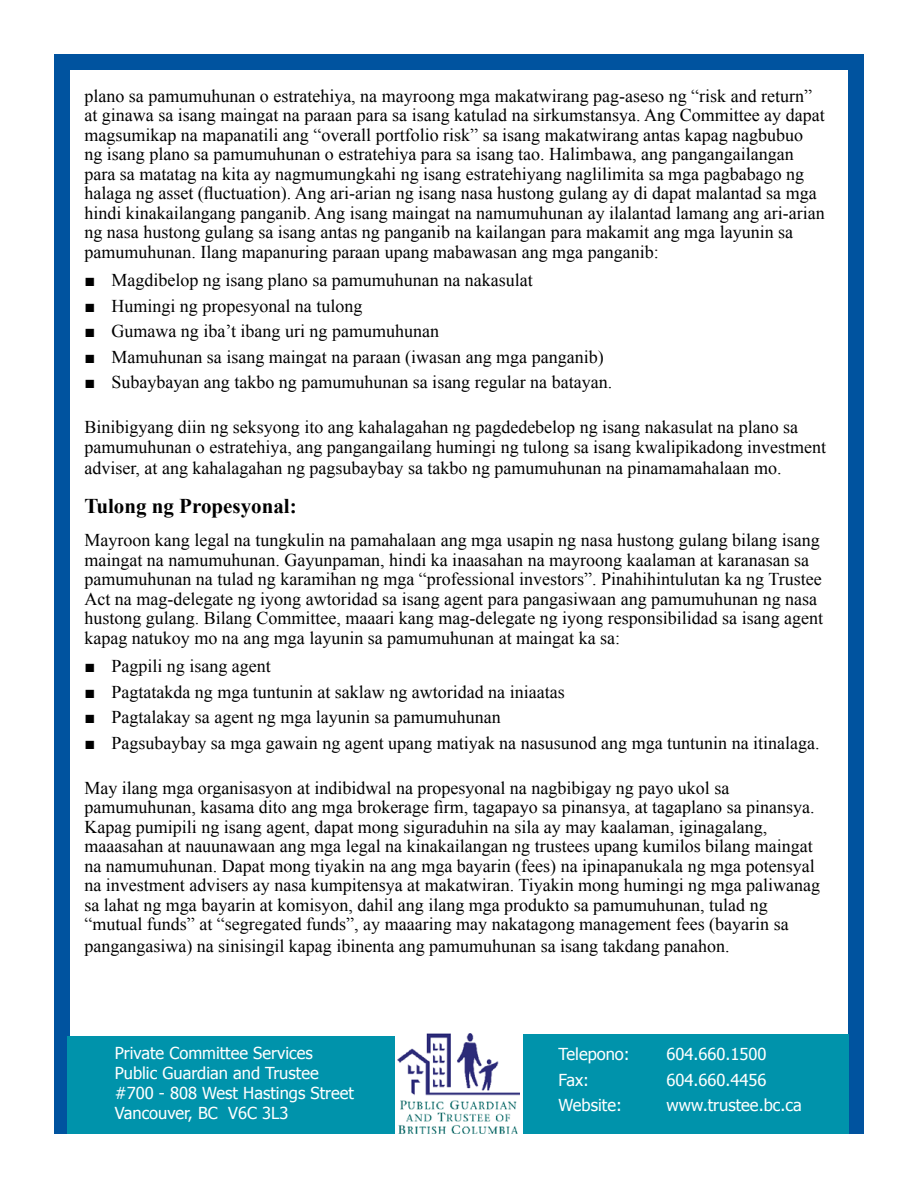
<style>
.page{position:relative;width:918px;height:1188px;background:#fff}
.page>*{position:absolute;margin:0;border:0;box-sizing:border-box;transform-origin:0 0}
.t1{font:700 21px "Times New Roman";color:#000}
.t2{font:18px/19.5px "Times New Roman";color:#000}
.t3{font:16.5px/19.8px "Tahoma";color:#fff}
</style>
<div class="page">
<div style="left:849px;top:54px;width:15px;height:1080px;background:#00539f"></div>
<div style="left:54px;top:54px;width:15px;height:1080px;background:#00539f"></div>
<div style="left:68px;top:1036px;width:327px;height:98px;background:#0093ab"></div>
<div style="left:523px;top:1034px;width:326px;height:100px;background:#0093ab"></div>
<img style="left:397px;top:1034px;width:123px;height:100px">
<div style="left:54px;top:54px;width:810px;height:15px;background:#00539f"></div>
<p class="t2" style="left:84px;top:86px;width:742px">plano sa pamumuhunan o estratehiya, na mayroong mga makatwirang pag-aseso ng “risk and return” at ginawa sa isang maingat na paraan para sa isang katulad na sirkumstansya. Ang Committee ay dapat magsumikap na mapanatili ang “overall portfolio risk” sa isang makatwirang antas kapag nagbubuo ng isang plano sa pamumuhunan o estratehiya para sa isang tao. Halimbawa, ang pangangailangan para sa matatag na kita ay nagmumungkahi ng isang estratehiyang naglilimita sa mga pagbabago ng halaga ng asset (fluctuation). Ang ari-arian ng isang nasa hustong gulang ay di dapat malantad sa mga hindi kinakailangang panganib. Ang isang maingat na namumuhunan ay ilalantad lamang ang ari-arian ng nasa hustong gulang sa isang antas ng panganib na kailangan para makamit ang mga layunin sa pamumuhunan. Ilang mapanuring paraan upang mabawasan ang mga panganib:</p>
<p class="t2" style="left:84px;top:270px;width:450px">■ Magdibelop ng isang plano sa pamumuhunan na nakasulat</p>
<p class="t2" style="left:84px;top:296px;width:279px">■ Humingi ng propesyonal na tulong</p>
<p class="t2" style="left:84px;top:321px;width:356px">■ Gumawa ng iba’t ibang uri ng pamumuhunan</p>
<p class="t2" style="left:84px;top:347px;width:521px">■ Mamuhunan sa isang maingat na paraan (iwasan ang mga panganib)</p>
<p class="t2" style="left:84px;top:372px;width:529px">■ Subaybayan ang takbo ng pamumuhunan sa isang regular na batayan.</p>
<p class="t2" style="left:84px;top:417px;width:743px">Binibigyang diin ng seksyong ito ang kahalagahan ng pagdedebelop ng isang nakasulat na plano sa pamumuhunan o estratehiya, ang pangangailang humingi ng tulong sa isang kwalipikadong investment</p>
<p class="t2" style="left:84px;top:458px;width:699px">adviser, at ang kahalagahan ng pagsubaybay sa takbo ng pamumuhunan na pinamamahalaan mo.</p>
<p class="t1" style="left:84px;top:492px;width:214px">Tulong ng Propesyonal:</p>
<p class="t2" style="left:84px;top:530px;width:740px">Mayroon kang legal na tungkulin na pamahalaan ang mga usapin ng nasa hustong gulang bilang isang maingat na namumuhunan. Gayunpaman, hindi ka inaasahan na mayroong kaalaman at karanasan sa pamumuhunan na tulad ng karamihan ng mga “professional investors”. Pinahihintulutan ka ng Trustee Act na mag-delegate ng iyong awtoridad sa isang agent para pangasiwaan ang pamumuhunan ng nasa hustong gulang. Bilang Committee, maaari kang mag-delegate ng iyong responsibilidad sa isang agent kapag natukoy mo na ang mga layunin sa pamumuhunan at maingat ka sa:</p>
<p class="t2" style="left:84px;top:656px;width:188px">■ Pagpili ng isang agent</p>
<p class="t2" style="left:84px;top:682px;width:482px">■ Pagtatakda ng mga tuntunin at saklaw ng awtoridad na iniaatas</p>
<p class="t2" style="left:84px;top:707px;width:418px">■ Pagtalakay sa agent ng mga layunin sa pamumuhunan</p>
<p class="t2" style="left:84px;top:733px;width:737px">■ Pagsubaybay sa mga gawain ng agent upang matiyak na nasusunod ang mga tuntunin na itinalaga.</p>
<p class="t2" style="left:84px;top:778px;width:737px">May ilang mga organisasyon at indibidwal na propesyonal na nagbibigay ng payo ukol sa pamumuhunan, kasama dito ang mga brokerage firm, tagapayo sa pinansya, at tagaplano sa pinansya.<br>Kapag pumipili ng isang agent, dapat mong siguraduhin na sila ay may kaalaman, iginagalang, maaasahan at nauunawaan ang mga legal na kinakailangan ng trustees upang kumilos bilang maingat na namumuhunan. Dapat mong tiyakin na ang mga bayarin (fees) na ipinapanukala ng mga potensyal na investment advisers ay nasa kumpitensya at makatwiran. Tiyakin mong humingi ng mga paliwanag sa lahat ng mga bayarin at komisyon, dahil ang ilang mga produkto sa pamumuhunan, tulad ng “mutual funds” at “segregated funds”, ay maaaring may nakatagong management fees (bayarin sa</p>
<p class="t2" style="left:84px;top:936px;width:647px">pangangasiwa) na sinisingil kapag ibinenta ang pamumuhunan sa isang takdang panahon.</p>
<p class="t3" style="left:115px;top:1043px;width:241px">Private Committee Services<br>Public Guardian and Trustee #700 - 808 West Hastings Street<br>Vancouver, BC V6C 3L3</p>
<p class="t3" style="left:559px;top:1044px;width:73px">Telepono:</p>
<p class="t3" style="left:667px;top:1044px;width:101px">604.660.1500</p>
<p class="t3" style="left:559px;top:1069px;width:32px">Fax:</p>
<p class="t3" style="left:667px;top:1069px;width:101px">604.660.4456</p>
<p class="t3" style="left:559px;top:1094px;width:65px">Website:</p>
<p class="t3" style="left:667px;top:1094px;width:137px">www.trustee.bc.ca</p>
</div>
